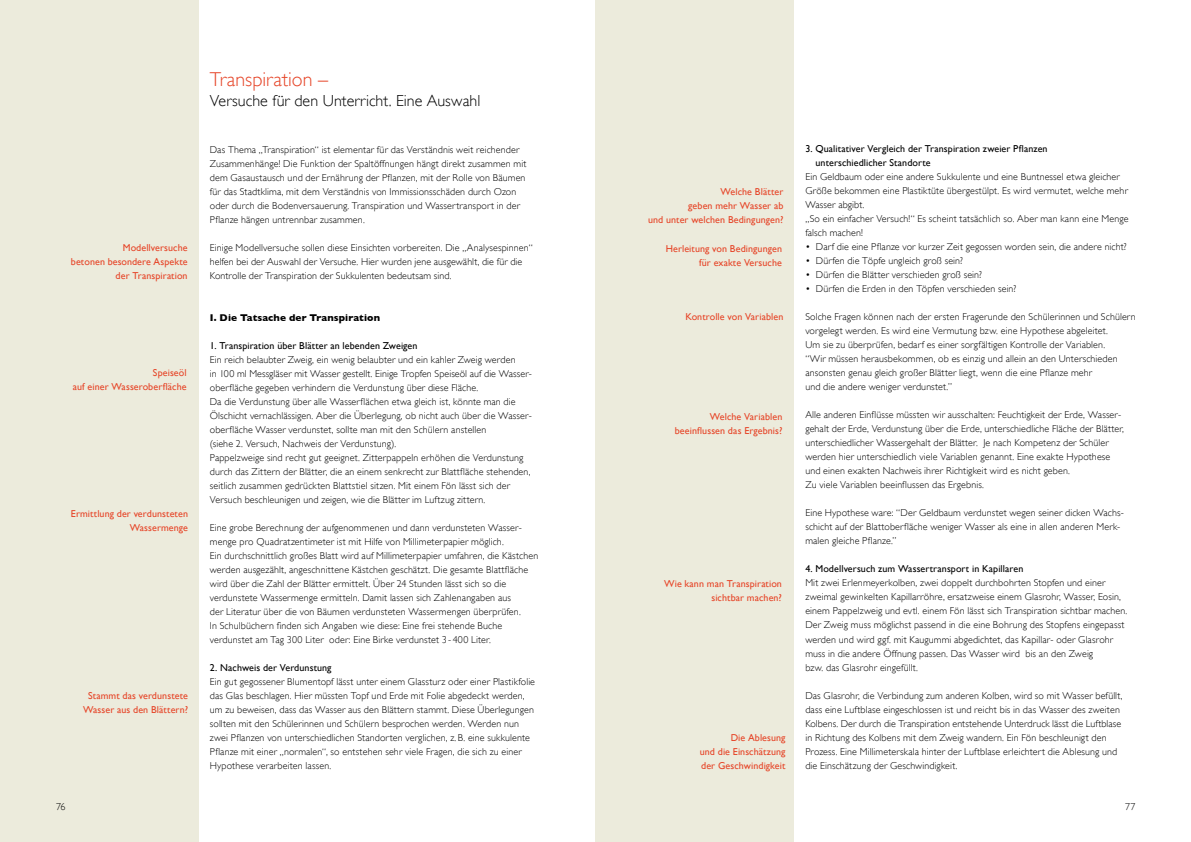
<style>
.page{position:relative;width:1191px;height:842px;background:#fff}
.page>*{position:absolute;margin:0;border:0;box-sizing:border-box;transform-origin:0 0}
.t1{font:300 20px "Gill Sans";color:#e64427}
.t2{font:300 16px "Gill Sans";letter-spacing:.005em;color:#000}
.t3{font:300 10px/14px "Gill Sans";letter-spacing:.01em;color:#000}
.t4{font:10px/14px "Gill Sans";letter-spacing:.01em;color:#e64427;text-align:right}
.t5{font:10px/14px "Gill Sans";letter-spacing:.01em;color:#000}
.t6{font:700 10px "Gill Sans";letter-spacing:.015em;color:#000}
</style>
<div class="page">
<div style="left:0;top:0;width:198px;height:842px;background:#ecebdc"></div>
<div style="left:595px;top:0;width:199px;height:842px;background:#ecebdc"></div>
<p class="t4" style="left:71px;top:241px;width:118px">Modellversuche<br>betonen besondere Aspekte der Transpiration</p>
<p class="t4" style="left:73px;top:366px;width:115px">Speiseöl<br>auf einer Wasseroberfläche</p>
<p class="t4" style="left:71px;top:506px;width:119px">Ermittlung der verdunsteten<br>Wassermenge</p>
<p class="t4" style="left:83px;top:688px;width:106px;text-align:center">Stammt das verdunstete<br>Wasser aus den Blättern?</p>
<h1 class="t1" style="left:210px;top:68px;width:120px">Transpiration –</h1>
<h2 class="t2" style="left:210px;top:91px;width:272px">Versuche für den Unterricht. Eine Auswahl</h2>
<p class="t3" style="left:210px;top:143px;width:318px">Das Thema „Transpiration“ ist elementar für das Verständnis weit reichender Zusammenhänge! Die Funktion der Spaltöffnungen hängt direkt zusammen mit dem Gasaustausch und der Ernährung der Pflanzen, mit der Rolle von Bäumen für das Stadtklima, mit dem Verständnis von Immissionsschäden durch Ozon oder durch die Bodenversauerung. Transpiration und Wassertransport in der Pflanze hängen untrennbar zusammen.</p>
<p class="t3" style="left:210px;top:241px;width:324px">Einige Modellversuche sollen diese Einsichten vorbereiten. Die „Analysespinnen“ helfen bei der Auswahl der Versuche. H ier wurden jene ausgewählt, die für die<br>Kontrolle der Transpiration der Sukkulenten bedeutsam sind.</p>
<p class="t6" style="left:210px;top:312px;width:172px">I . Die Tatsache der Transpiration</p>
<p class="t5" style="left:210px;top:338px;width:209px">1. Transpiration über Blätter an lebenden Zweigen</p>
<p class="t3" style="left:210px;top:353px;width:324px">Ein reich belaubter Zweig, ein wenig belaubter und ein kahler Zweig werden<br>in 100 ml Messgläser mit Wasser gestellt. Einige Tropfen Speiseöl auf die Wasser&shy;oberfläche gegeben verhindern die Verdunstung über diese Fläche.<br>Da die Verdunstung über alle Wasserflächen etwa gleich ist, könnte man die Ölschicht vernachlässigen. Aber die Überlegung, ob nicht auch über die Wasser&shy;oberfläche Wasser verdunstet, sollte man mit den Schülern anstellen<br>(siehe 2. Versuch, Nachweis der Verdunstung).<br>Pappelzweige sind recht gut geeignet. Zitterpappeln erhöhen die Verdunstung durch das Zittern der Blätter, die an einem senkrecht zur Blattfläche stehenden, seitlich zusammen gedrückten Blattstiel sitzen. Mit einem Fön lässt sich der Versuch beschleunigen und zeigen, wie die Blätter im Luftzug zittern.</p>
<p class="t3" style="left:210px;top:521px;width:330px">Eine grobe Berechnung der aufgenommenen und dann verdunsteten Wasser&shy;menge pro Quadratzentimeter ist mit H ilfe von Millimeterpapier möglich.<br>Ein durchschnittlich großes Blatt wird auf M illimeterpapier umfahren, die Kästchen werden ausgezählt, angeschnittene Kästchen geschätzt. Die gesamte Blattfläche wird über die Zahl der Blätter ermittelt. Über 24 Stunden lässt sich so die verdunstete Wassermenge ermitteln. Damit lassen sich Zahlenangaben aus<br>der Literatur über die von Bäumen verdunsteten Wassermengen überprüfen.<br>In Schulbüchern finden sich Angaben wie diese: Eine frei stehende Buche verdunstet am Tag 300 Liter oder: Eine Birke verdunstet 3- 400 Liter.</p>
<p class="t5" style="left:210px;top:660px;width:123px">2. Nachweis der Verdunstung</p>
<p class="t3" style="left:210px;top:675px;width:327px">Ein gut gegossener Blumentopf lässt unter einem Glassturz oder einer Plastikfolie das Glas beschlagen. H ier müssten Topf und Erde mit Folie abgedeckt werden, um zu beweisen, dass das Wasser aus den Blättern stammt. Diese Überlegungen sollten mit den Schülerinnen und Schülern besprochen werden. Werden nun zwei Pflanzen von unterschiedlichen Standorten verglichen, z.B. eine sukkulente Pflanze mit einer „normalen“, so entstehen sehr viele Fragen, die sich zu einer Hypothese verarbeiten lassen.</p>
<p class="t4" style="left:648px;top:184px;width:137px">Welche Blätter<br>geben mehr Wasser ab<br>und unter welchen Bedingungen?</p>
<p class="t4" style="left:665px;top:241px;width:118px">Herleitung von Bedingungen für exakte Versuche</p>
<p class="t4" style="left:685px;top:310px;width:100px">Kontrolle von Variablen</p>
<p class="t4" style="left:675px;top:409px;width:109px">Welche Variablen beeinflussen das Ergebnis?</p>
<p class="t4" style="left:664px;top:576px;width:119px">Wie kann man Transpiration sichtbar machen?</p>
<p class="t4" style="left:700px;top:730px;width:87px;text-align:justify;text-indent:31px">Die Ablesung und die Einschätzung der Geschwindigkeit</p>
<p class="t5" style="left:815px;top:142px;width:234px;text-indent:-10px">3. Qualitativer Vergleich der Transpiration zweier Pflanzen unterschiedlicher Standorte</p>
<p class="t3" style="left:805px;top:170px;width:325px">Ein Geldbaum oder eine andere Sukkulente und eine Buntnessel etwa gleicher Größe bekommen eine Plastiktüte übergestülpt. Es wird vermutet, welche mehr Wasser abgibt.<br>„So ein einfacher Versuch!“ Es scheint tatsächlich so. Aber man kann eine Menge falsch machen!</p>
<p class="t3" style="left:805px;top:240px;width:323px">• Darf die eine Pflanze vor kurzer Zeit gegossen worden sein, die andere nicht?</p>
<p class="t3" style="left:805px;top:254px;width:159px">• Dürfen die Töpfe ungleich groß sein?</p>
<p class="t3" style="left:805px;top:268px;width:178px">• Dürfen die Blätter verschieden groß sein?</p>
<p class="t3" style="left:805px;top:282px;width:212px">• Dürfen die Erden in den Töpfen verschieden sein?</p>
<p class="t3" style="left:805px;top:310px;width:332px">Solche Fragen können nach der ersten Fragerunde den Schülerinnen und Schülern vorgelegt werden. Es wird eine Vermutung bzw. eine Hypothese abgeleitet.<br>Um sie zu überprüfen, bedarf es einer sorgfältigen Kontrolle der Variablen.<br>“Wir müssen herausbekommen, ob es einzig und allein an den Unterschieden ansonsten genau gleich großer Blätter liegt, wenn die eine Pflanze mehr<br>und die andere weniger verdunstet.”</p>
<p class="t3" style="left:805px;top:408px;width:320px">Alle anderen Einflüsse müssten wir ausschalten: Feuchtigkeit der Erde, Wasser&shy;gehalt der Erde, Verdunstung über die Erde, unterschiedliche Fläche der Blätter, unterschiedlicher Wassergehalt der Blätter. Je nach Kompetenz der Schüler werden hier unterschiedlich viele Variablen genannt. Eine exakte Hypothese und einen exakten Nachweis ihrer Richtigkeit wird es nicht geben.<br>Zu viele Variablen beeinflussen das Ergebnis.</p>
<p class="t3" style="left:805px;top:506px;width:320px">Eine Hypothese ware: “Der Geldbaum verdunstet wegen seiner dicken Wachs&shy;schicht auf der Blattoberfläche weniger Wasser als eine in allen anderen Merk&shy;malen gleiche Pflanze.”</p>
<p class="t5" style="left:805px;top:562px;width:220px">4. Modellversuch zum Wassertransport in Kapillaren</p>
<p class="t3" style="left:805px;top:576px;width:323px">Mit zwei Erlenmeyerkolben, zwei doppelt durchbohrten Stopfen und einer zweimal gewinkelten Kapillarröhre, ersatzweise einem Glasrohr, Wasser, Eosin, einem Pappelzweig und evtl. einem Fön lässt sich Transpiration sichtbar machen.<br>Der Zweig muss möglichst passend in die eine Bohrung des Stopfens eingepasst werden und wird ggf. mit Kaugummi abgedichtet, das Kapillar- oder Glasrohr muss in die andere Öffnung passen. Das Wasser wird bis an den Zweig<br>bzw. das Glasrohr eingefüllt.</p>
<p class="t3" style="left:805px;top:688px;width:319px">Das Glasrohr, die Verbindung zum anderen Kolben, wird so mit Wasser befüllt, dass eine Luftblase eingeschlossen ist und reicht bis in das Wasser des zweiten Kolbens. Der durch die Transpiration entstehende Unterdruck lässt die Luftblase in Richtung des Kolbens mit dem Zweig wandern. Ein Fön beschleunigt den Prozess. Eine Millimeterskala hinter der Luftblase erleichtert die Ablesung und die Einschätzung der Geschwindigkeit.</p>
<p class="t3" style="left:56px;top:799px;width:11px">76</p>
<p class="t3" style="left:1125px;top:799px;width:12px">77</p>
</div>
